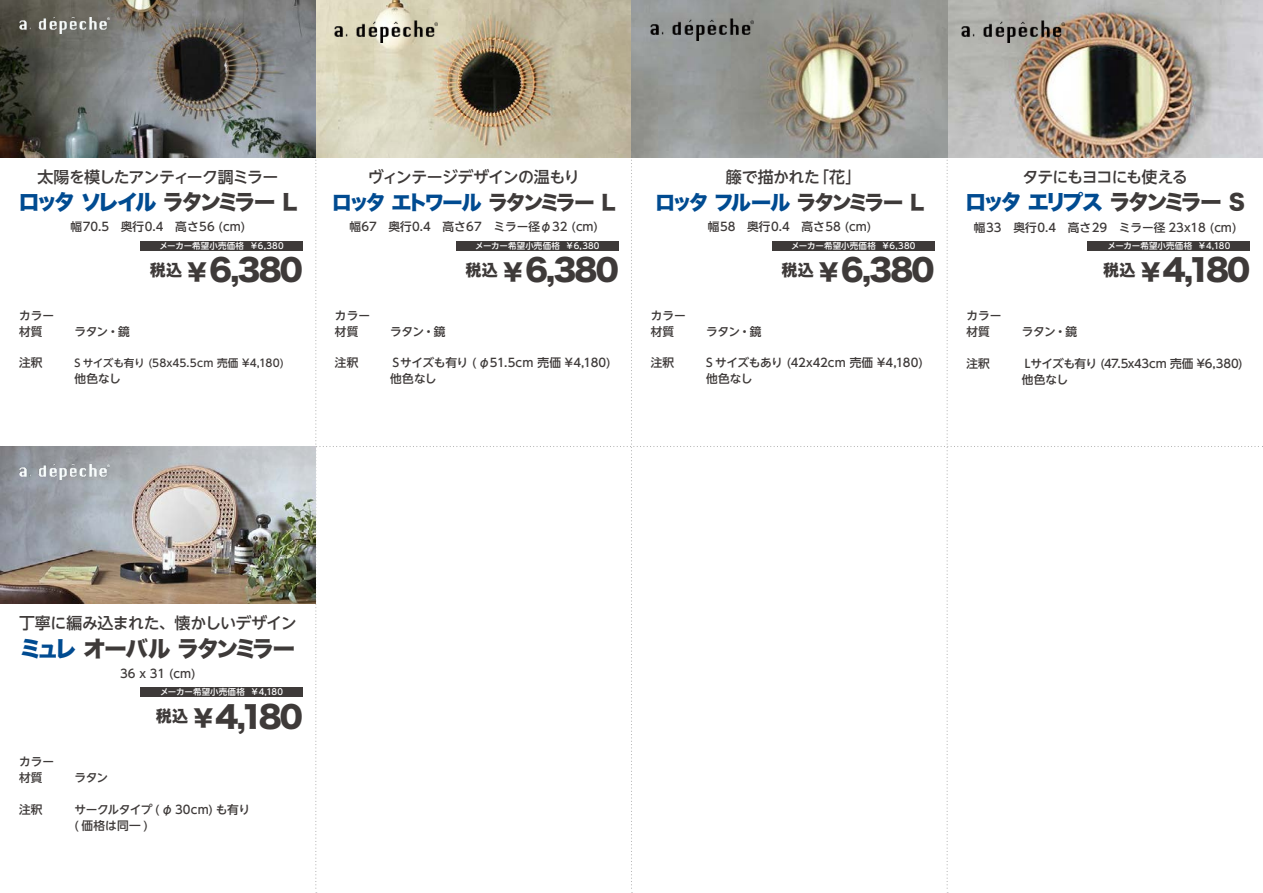
<style>
.page{position:relative;width:1263px;height:893px;background:#fff}
.page>*{position:absolute;margin:0;border:0;box-sizing:border-box;transform-origin:0 0}
.t1{font:29.7px "Hira Kaku Std W8";letter-spacing:-.065em;color:#3e3a39}
.t2{font:22.35px "Hira Kaku Std W8";letter-spacing:-.115em;color:#3e3a39}
.t3{font:21.3px "Hira Kaku Std W8";letter-spacing:-.155em;color:#004b91}
.t4{font:20.25px "Hira Kaku Std W8";letter-spacing:-.15em;color:#004b91}
.t5{font:500 15.9px "MJSUD Shin Go NT";letter-spacing:-.04em;color:#3e3a39}
.t6{font:500 15.9px "MJSUD Shin Go NT";letter-spacing:-.07em;color:#3e3a39}
.t7{font:500 11.7px/15.9px "MJSUD Shin Go NT";color:#3e3a39}
.t8{font:500 11.7px/15.9px "MJSUD Shin Go NT";letter-spacing:-.035em;color:#3e3a39}
.t9{font:500 11.7px/15.9px "MJSUD Shin Go NT";letter-spacing:-.02em;color:#3e3a39}
.t10{font:500 10.65px "MJSUD Shin Go NT";color:#3e3a39}
.t11{font:500 8.55px "MJSUD Shin Go NT";letter-spacing:.015em;color:#fff}
.s1{color:#3e3a39}
.s2{font-size:23.4px}
.s3{color:#004b91}
</style>
<div class="page">
<img style="left:0;top:0;width:1263px;height:158px">
<div style="left:456px;top:241px;width:163px;height:9px;background:#3e3a39"></div>
<div style="left:1087px;top:241px;width:163px;height:10px;background:#3e3a39"></div>
<img style="left:335px;top:20px;width:103px;height:22px">
<img style="left:962px;top:20px;width:102px;height:23px">
<div style="left:140px;top:241px;width:163px;height:9px;background:#3e3a39"></div>
<img style="left:19px;top:17px;width:90px;height:16px">
<img style="left:0;top:447px;width:316px;height:157px">
<div style="left:140px;top:687px;width:163px;height:10px;background:#3e3a39"></div>
<img style="left:19px;top:464px;width:90px;height:16px">
<div style="left:772px;top:241px;width:162px;height:9px;background:#3e3a39"></div>
<img style="left:651px;top:18px;width:103px;height:22px">
<h3 class="t5" style="left:37px;top:166px;width:243px">太陽を模したアンティーク調ミラー</h3>
<h3 class="t3" style="left:18px;top:190px;width:280px">ロッタ ソレイル <span class="s1">ラタンミラー L</span></h3>
<p class="t7" style="left:71px;top:219px;width:176px">幅70.5　奥行0.4　高さ56 (cm)</p>
<p class="t11" style="left:159px;top:240px;width:126px">メーカー希望小売価格 ￥6,380</p>
<p class="t7" style="left:19px;top:307px;width:37px">カラー材質</p>
<p class="t7" style="left:19px;top:355px;width:25px">注釈</p>
<h1 class="t1" style="left:150px;top:253px;width:155px"><sup>税込</sup> <span class="s2">¥</span> 6,380</h1>
<p class="t7" style="left:74px;top:323px;width:57px">ラタン・鏡</p>
<p class="t10" style="left:74px;top:356px;width:211px">S サイズも有り (58x45.5cm 売価 ¥4,180)</p>
<p class="t7" style="left:74px;top:371px;width:48px">他色なし</p>
<h3 class="t5" style="left:368px;top:166px;width:213px">ヴィンテージデザインの温もり</h3>
<h3 class="t4" style="left:332px;top:191px;width:285px">ロッタ エトワール <span class="s1">ラタンミラー L</span></h3>
<h3 class="t3" style="left:965px;top:191px;width:282px">ロッタ エリプス <span class="s1">ラタンミラー S</span></h3>
<p class="t7" style="left:349px;top:219px;width:250px">幅67　奥行0.4　高さ67　ミラー径φ32 (cm)</p>
<p class="t7" style="left:974px;top:219px;width:264px">幅33　奥行0.4　高さ29　ミラー径 23x18 (cm)</p>
<h3 class="t5" style="left:726px;top:166px;width:137px">籐で描かれた「花」</h3>
<h3 class="t4" style="left:655px;top:191px;width:270px">ロッタ フルール <span class="s1">ラタンミラー L</span></h3>
<p class="t7" style="left:708px;top:219px;width:165px">幅58　奥行0.4　高さ58 (cm)</p>
<h3 class="t6" style="left:1022px;top:166px;width:167px">タテにもヨコにも使える</h3>
<p class="t11" style="left:475px;top:240px;width:126px">メーカー希望小売価格 ￥6,380</p>
<p class="t11" style="left:1107px;top:240px;width:124px">メーカー希望小売価格 ￥4,180</p>
<p class="t11" style="left:791px;top:240px;width:126px">メーカー希望小売価格 ￥6,380</p>
<p class="t7" style="left:335px;top:307px;width:37px">カラー材質</p>
<p class="t7" style="left:335px;top:355px;width:25px">注釈</p>
<h1 class="t1" style="left:465px;top:253px;width:155px"><sup>税込</sup> <span class="s2">¥</span> 6,380</h1>
<h1 class="t1" style="left:1103px;top:254px;width:149px"><sup>税込</sup> <span class="s2">¥</span> 4,180</h1>
<h1 class="t1" style="left:781px;top:253px;width:155px"><sup>税込</sup> <span class="s2">¥</span> 6,380</h1>
<p class="t7" style="left:390px;top:323px;width:57px">ラタン・鏡</p>
<p class="t7" style="left:390px;top:355px;width:222px">Ｓサイズも有り ( φ51.5cm 売価 ¥4,180)他色なし</p>
<p class="t7" style="left:651px;top:307px;width:37px">カラー材質</p>
<p class="t7" style="left:651px;top:355px;width:25px">注釈</p>
<p class="t7" style="left:706px;top:323px;width:57px">ラタン・鏡</p>
<p class="t9" style="left:706px;top:355px;width:218px">S サイズもあり (42x42cm 売価 ¥4,180)他色なし</p>
<p class="t7" style="left:966px;top:307px;width:37px">カラー材質</p>
<p class="t7" style="left:966px;top:355px;width:25px">注釈</p>
<p class="t7" style="left:1022px;top:323px;width:57px">ラタン・鏡</p>
<p class="t8" style="left:1022px;top:355px;width:222px">Ｌサイズも有り (47.5x43cm 売価 ¥6,380)他色なし</p>
<h3 class="t5" style="left:19px;top:612px;width:279px">丁寧に編み込まれた、懐かしいデザイン</h3>
<h2 class="t2" style="left:19px;top:636px;width:277px"><span class="s3">ミュレ</span> オーバル ラタンミラー</h2>
<p class="t7" style="left:120px;top:665px;width:77px">36 x 31 (cm)</p>
<p class="t11" style="left:160px;top:686px;width:124px">メーカー希望小売価格 ￥4,180</p>
<p class="t7" style="left:19px;top:753px;width:37px">カラー材質</p>
<p class="t7" style="left:19px;top:801px;width:25px">注釈</p>
<h1 class="t1" style="left:156px;top:700px;width:149px"><sup>税込</sup> <span class="s2">¥</span> 4,180</h1>
<p class="t7" style="left:74px;top:769px;width:35px">ラタン</p>
<p class="t7" style="left:74px;top:801px;width:177px">サークルタイプ ( φ 30cm) も有り( 価格は同一 )</p>
</div>
